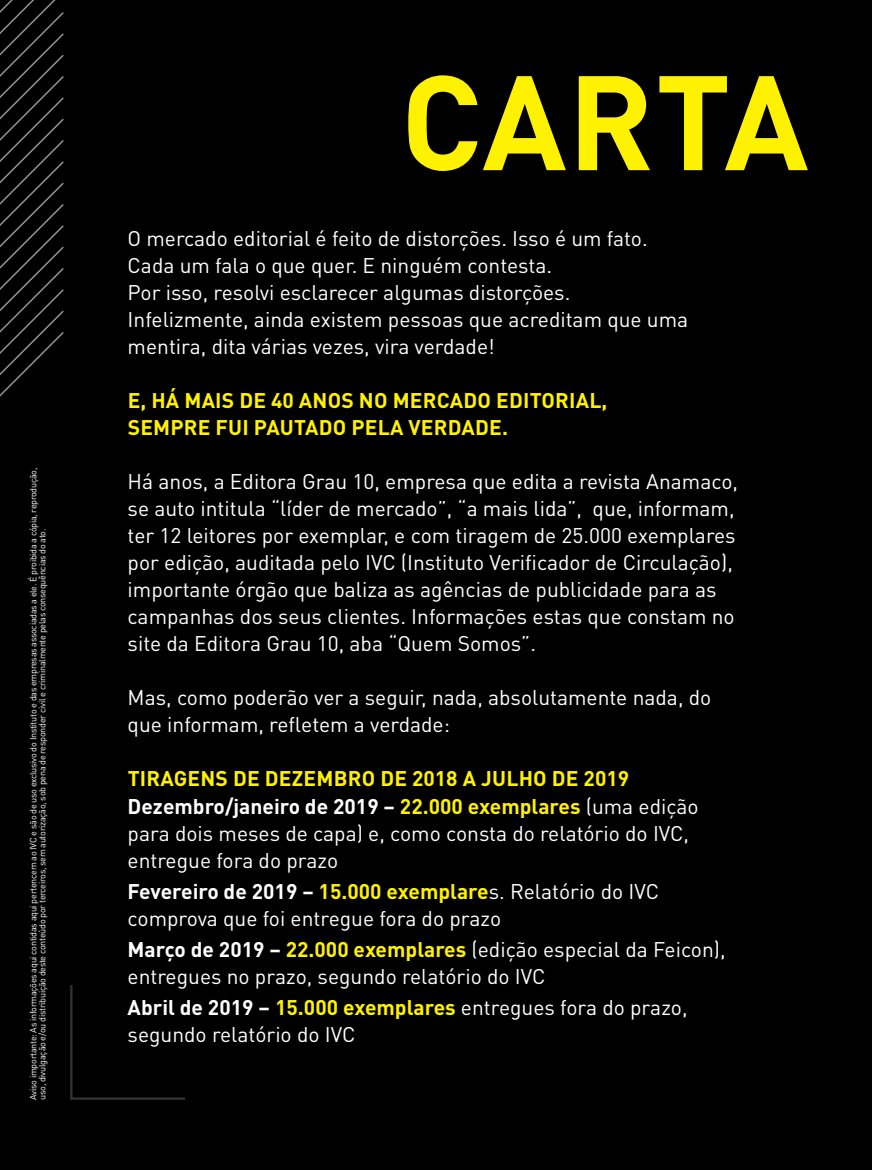
<style>
.page{position:relative;width:872px;height:1170px;background:#fff}
.page>*{position:absolute;margin:0;border:0;box-sizing:border-box;transform-origin:0 0}
.t1{font:700 132px "DIN Pro";letter-spacing:.005em;color:#fff200}
.t2{font:21px/27px "DIN Pro";color:#fff}
.t3{font:700 21px/27px "DIN Pro";letter-spacing:.01em;color:#fff200}
.t4{font:9px/9px "DIN Pro";letter-spacing:-.03em;color:#fff}
.s1{font-weight:700;color:#fff200}
.s2{font-weight:700}
</style>
<div class="page">
<div style="left:0;top:0;width:872px;height:1169px;background:#000"></div>
<svg style="left:0;top:0;width:64px;height:397px"></svg>
<svg style="left:70px;top:985px;width:115px;height:115px"></svg>
<p class="t4" style="left:29px;top:1099px;width:633px;rotate:-90deg">Aviso importante: As informações aqui contidas aqui pertencem ao IVC e são de uso exclusivo do Instituto e das empresas associadas a ele. É proibida a cópia, reprodução, uso, divulgação e/ou distribuição deste conteúdo por terceiros, sem autorização, sob pena de responder civil e criminalmente pelas consequências do ato.</p>
<h1 class="t1" style="left:400px;top:33px;width:409px">CARTA</h1>
<p class="t2" style="left:128px;top:224px;width:562px">O mercado editorial é feito de distorções. Isso é um fato.<br>Cada um fala o que quer. E ninguém contesta.<br>Por isso, resolvi esclarecer algumas distorções.<br>Infelizmente, ainda existem pessoas que acreditam que uma mentira, dita várias vezes, vira verdade!</p>
<p class="t3" style="left:128px;top:386px;width:481px">E, HÁ MAIS DE 40 ANOS NO MERCADO EDITORIAL,<br>SEMPRE FUI PAUTADO PELA VERDADE.</p>
<p class="t2" style="left:128px;top:467px;width:612px">Há anos, a Editora Grau 10, empresa que edita a revista Anamaco, se auto intitula “líder de mercado”, “a mais lida”, que, informam, ter 12 leitores por exemplar, e com tiragem de 25.000 exemplares por edição, auditada pelo IVC (Instituto Verificador de Circulação), importante órgão que baliza as agências de publicidade para as campanhas dos seus clientes. Informações estas que constam no site da Editora Grau 10, aba “Quem Somos”.</p>
<p class="t2" style="left:128px;top:683px;width:585px">Mas, como poderão ver a seguir, nada, absolutamente nada, do que informam, refletem a verdade:</p>
<p class="t2" style="left:128px;top:764px;width:572px"><span class="s1">TIRAGENS DE DEZEMBRO DE 2018 A JULHO DE 2019<br></span><span class="s2">Dezembro/janeiro de 2019 –</span> <span class="s1">22.000 exemplares</span> (uma edição para dois meses de capa) e, como consta do relatório do IVC, entregue fora do prazo</p>
<p class="t2" style="left:128px;top:876px;width:533px"><span class="s2">Fevereiro de 2019 –</span> <span class="s1">15.000 exemplare</span>s. Relatório do IVC comprova que foi entregue fora do prazo</p>
<p class="t2" style="left:128px;top:935px;width:599px"><span class="s2">Março de 2019 –</span> <span class="s1">22.000 exemplares</span> (edição especial da Feicon), entregues no prazo, segundo relatório do IVC</p>
<p class="t2" style="left:128px;top:993px;width:561px"><span class="s2">Abril de 2019 –</span> <span class="s1">15.000 exemplares</span> entregues fora do prazo, segundo relatório do IVC</p>
</div>
